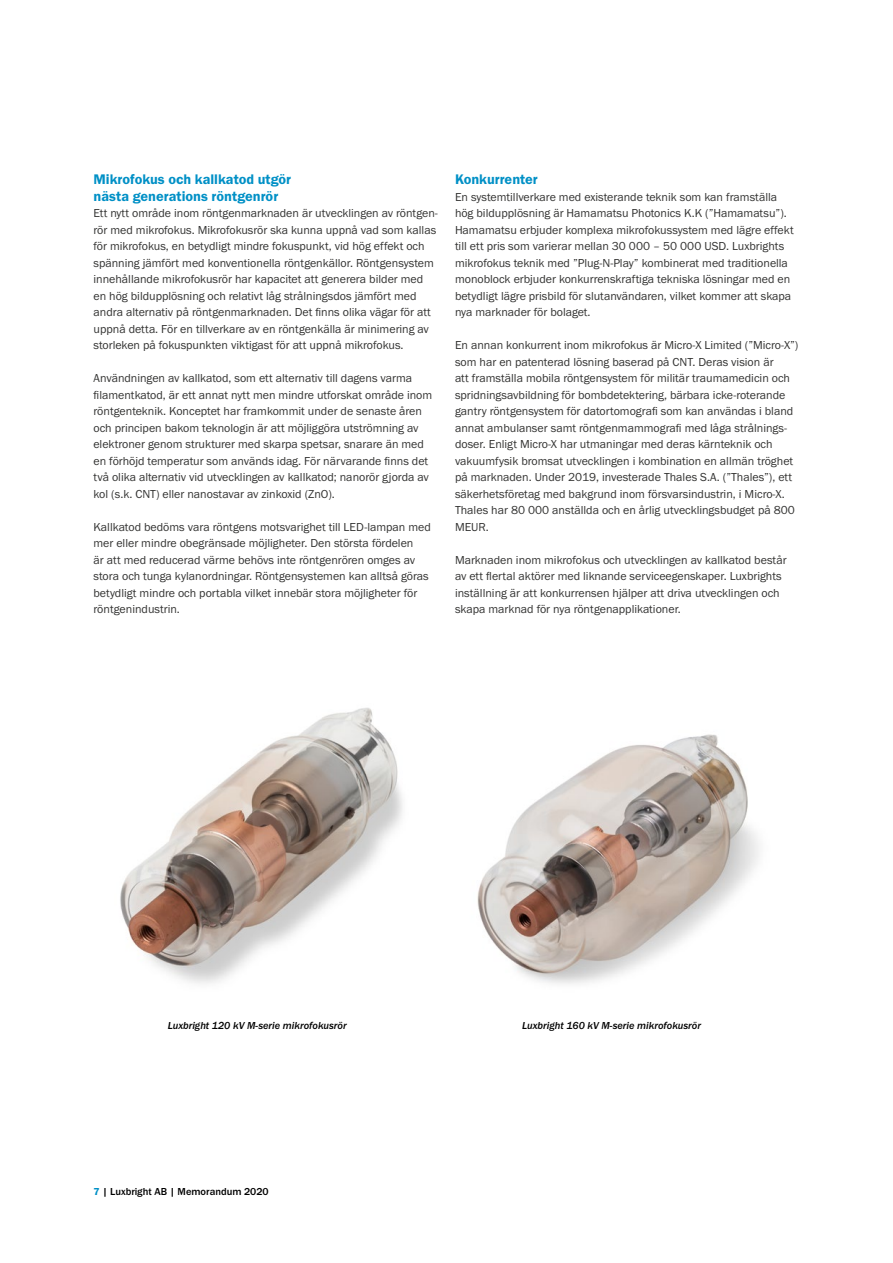
<style>
.page{position:relative;width:893px;height:1263px;background:#fff}
.page>*{position:absolute;margin:0;border:0;box-sizing:border-box;transform-origin:0 0}
.t1{font:14.4px/16.5px "Franklin Gothic URW Dem";color:#0090c6}
.t2{font:12px/16.5px "Franklin Gothic URW Boo";color:#333332}
.Figurtext{font:10.5px "Franklin Gothic URW Med Ita";color:#000}
.t3{font:500 10.5px "Franklin Gothic URW";color:#000}
.s1{font-family:"Franklin Gothic URW Dem";font-weight:400;color:#0090c6}
</style>
<div class="page">
<img style="left:477px;top:734px;width:282px;height:250px">
<img style="left:120px;top:707px;width:283px;height:277px">
<h3 class="t1" style="left:94px;top:171px;width:199px">Mikrofokus och kallkatod utgör nästa generations röntgenrör</h3>
<p class="t2" style="left:94px;top:205px;width:346px">Ett nytt område inom röntgenmarknaden är utvecklingen av röntgen&shy;rör med mikrofokus. Mikrofokusrör ska kunna uppnå vad som kallas för mikrofokus, en betydligt mindre fokuspunkt, vid hög effekt och spänning jämfört med konventionella röntgenkällor. Röntgensystem innehållande mikrofokusrör har kapacitet att generera bilder med en hög bildupplösning och relativt låg strålningsdos jämfört med andra alternativ på röntgenmarknaden. Det finns olika vägar för att uppnå detta. För en tillverkare av en röntgenkälla är minimering av storleken på fokuspunkten viktigast för att uppnå mikrofokus.</p>
<p class="t2" style="left:94px;top:370px;width:340px">Användningen av kallkatod, som ett alternativ till dagens varma filamentkatod, är ett annat nytt men mindre utforskat område inom röntgenteknik. Konceptet har framkommit under de senaste åren och principen bakom teknologin är att möjliggöra utströmning av elektroner genom strukturer med skarpa spetsar, snarare än med en förhöjd temperatur som används idag. För närvarande finns det två olika alternativ vid utvecklingen av kallkatod; nanorör gjorda av kol (s.k. CNT) eller nanostavar av zinkoxid (ZnO).</p>
<p class="t2" style="left:94px;top:518px;width:339px">Kallkatod bedöms vara röntgens motsvarighet till LED-lampan med mer eller mindre obegränsade möjligheter. Den största fördelen<br>är att med reducerad värme behövs inte röntgenrören omges av stora och tunga kylanordningar. Röntgensystemen kan alltså göras betydligt mindre och portabla vilket innebär stora möjligheter för röntgenindustrin.</p>
<h3 class="t1" style="left:455px;top:171px;width:84px">Konkurrenter</h3>
<p class="t2" style="left:455px;top:188px;width:340px">En systemtillverkare med existerande teknik som kan framställa hög bildupplösning är Hamamatsu Photonics K.K (”Hamamatsu”).<br>Hamamatsu erbjuder komplexa mikrofokussystem med lägre effekt till ett pris som varierar mellan 30 000 – 50 000 USD. Luxbrights mikrofokus teknik med ”Plug-N-Play” kombinerat med traditionella monoblock erbjuder konkurrenskraftiga tekniska lösningar med en betydligt lägre prisbild för slutanvändaren, vilket kommer att skapa nya marknader för bolaget.</p>
<p class="t2" style="left:455px;top:337px;width:345px">En annan konkurrent inom mikrofokus är Micro-X Limited (”Micro-X”) som har en patenterad lösning baserad på CNT. Deras vision är<br>att framställa mobila röntgensystem för militär traumamedicin och spridningsavbildning för bombdetektering, bärbara icke-roterande gantry röntgensystem för datortomografi som kan användas i bland annat ambulanser samt röntgenmammografi med låga strålnings&shy;doser. Enligt Micro-X har utmaningar med deras kärnteknik och vakuumfysik bromsat utvecklingen i kombination en allmän tröghet på marknaden. Under 2019, investerade Thales S.A. (”Thales”), ett säkerhetsföretag med bakgrund inom försvarsindustrin, i Micro-X.<br>Thales har 80 000 anställda och en årlig utvecklingsbudget på 800<br>MEUR.</p>
<p class="t2" style="left:455px;top:551px;width:333px">Marknaden inom mikrofokus och utvecklingen av kallkatod består av ett flertal aktörer med liknande serviceegenskaper. Luxbrights inställning är att konkurrensen hjälper att driva utvecklingen och skapa marknad för nya röntgenapplikationer.</p>
<p class="Figurtext" style="left:168px;top:1019px;width:180px">Luxbright 120 kV M-serie mikrofokusrör</p>
<p class="Figurtext" style="left:522px;top:1019px;width:180px">Luxbright 160 kV M-serie mikrofokusrör</p>
<p class="t3" style="left:94px;top:1184px;width:177px"><span class="s1">7</span> | Luxbright AB | Memorandum 2020</p>
</div>
